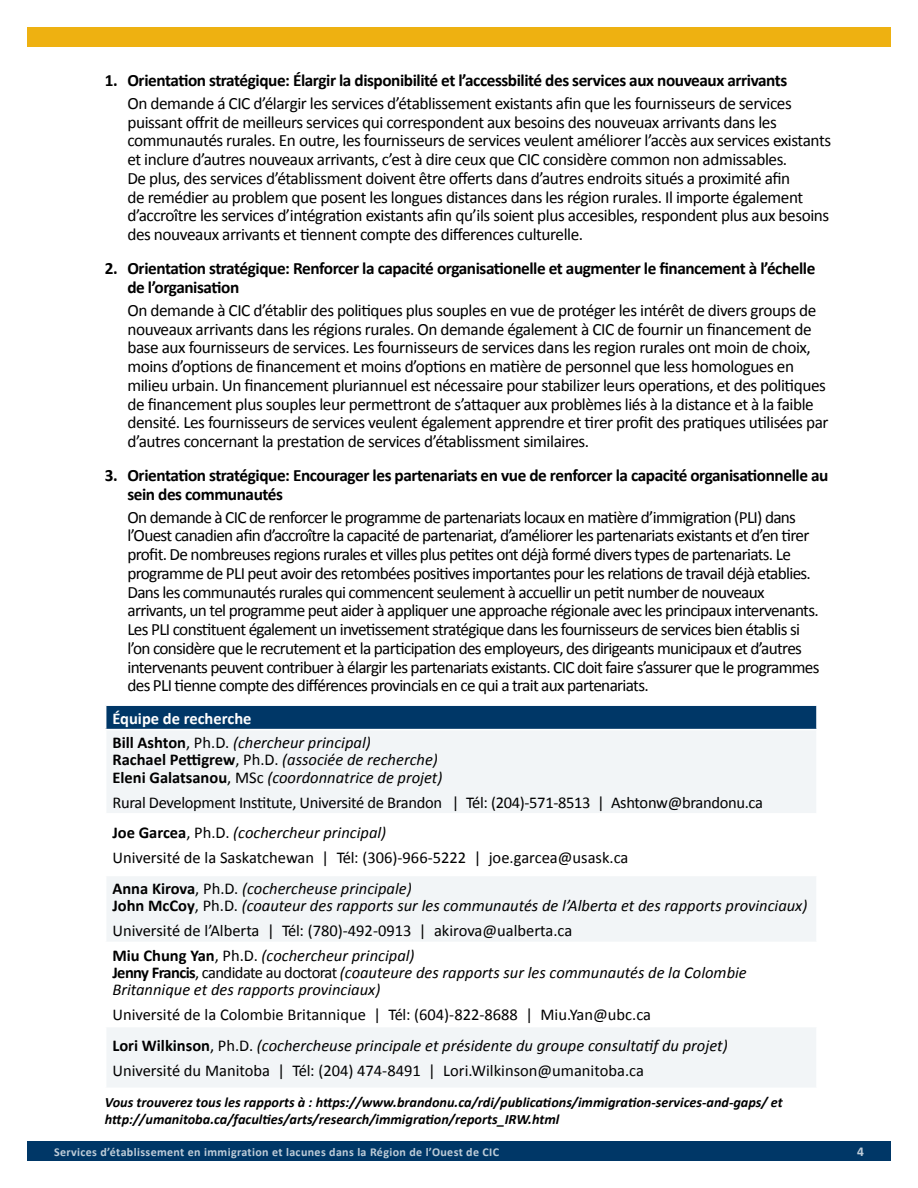
<style>
.page{position:relative;width:918px;height:1188px;background:#fff}
.page>*{position:absolute;margin:0;border:0;box-sizing:border-box;transform-origin:0 0}
.t1{font:17.25px/18.8px "Calibri";letter-spacing:-.025em;color:#000}
.t2{font:700 17.25px/18.8px "Calibri";letter-spacing:-.025em;color:#000}
.t3{font:italic 16.5px/17.2px "Calibri";color:#000}
.t4{font:16.5px/30.8px "Calibri";color:#000}
.t5{font:16.5px/30.8px "Calibri";letter-spacing:-.02em;color:#000}
.t6{font:italic 700 14.25px/16.5px "Calibri";color:#000}
.t7{font:700 13.5px "Calibri";color:#bfcdd9}
.t8{font:700 12px "Calibri";letter-spacing:.03em;color:#bfcdd9}
.s1{font-weight:700;font-style:normal;color:#fff}
.s2{font-weight:700;font-style:normal}
.s3{font-style:normal}
.s4{font-weight:700}
.s5{font-style:italic}
</style>
<div class="page">
<div style="left:27px;top:27px;width:864px;height:19px;background:#eeb111"></div>
<div style="left:27px;top:1142px;width:864px;height:19px;background:#003767"></div>
<div style="left:106px;top:705px;width:711px;height:25px;background:#003767"></div>
<svg style="left:107px;top:731px;width:709px;height:356px;fill:#f2f5f7"></svg>
<hr style="left:105px;top:704px;width:713px;height:2px;background:#fff">
<hr style="left:816px;top:706px;width:2px;height:23px;background:#fff">
<hr style="left:105px;top:729px;width:713px;height:1px;background:#fff">
<hr style="left:105px;top:813px;width:713px;height:2px;background:#fff">
<hr style="left:105px;top:875px;width:713px;height:1px;background:#fff">
<hr style="left:105px;top:942px;width:713px;height:1px;background:#fff">
<hr style="left:105px;top:1026px;width:713px;height:1px;background:#fff">
<p class="t2" style="left:105px;top:71px;width:684px">1. Orientation stratégique: Élargir la disponibilité et l’accessbilité des services aux nouveaux arrivants</p>
<p class="t1" style="left:127px;top:94px;width:705px">On demande á CIC d’élargir les services d’établissement existants afin que les fournisseurs de services puissant offrit de meilleurs services qui correspondent aux besoins des nouveuax arrivants dans les communautés rurales. En outre, les fournisseurs de services veulent améliorer l’accès aux services existants et inclure d’autres nouveaux arrivants, c’est à dire ceux que CIC considère common non admissables.<br>De plus, des services d’établissment doivent être offerts dans d’autres endroits situés a proximité afin<br>de remédier au problem que posent les longues distances dans les région rurales. Il importe également d’accroître les services d’intégration existants afin qu’ils soient plus accesibles, respondent plus aux besoins des nouveaux arrivants et tiennent compte des differences culturelle.</p>
<p class="t2" style="left:127px;top:259px;width:690px;text-indent:-22px">2. Orientation stratégique: Renforcer la capacité organisationelle et augmenter le financement à l’échelle de l’organisation</p>
<p class="t1" style="left:127px;top:301px;width:703px">On demande à CIC d’établir des politiques plus souples en vue de protéger les intérêt de divers groups de nouveaux arrivants dans les régions rurales. On demande également à CIC de fournir un financement de base aux fournisseurs de services. Les fournisseurs de services dans les region rurales ont moin de choix, moins d’options de financement et moins d’options en matière de personnel que less homologues en milieu urbain. Un financement pluriannuel est nécessaire pour stabilizer leurs operations, et des politiques de financement plus souples leur permettront de s’attaquer aux problèmes liés à la distance et à la faible densité. Les fournisseurs de services veulent également apprendre et tirer profit des pratiques utilisées par d’autres concernant la prestation de services d’établissment similaires.</p>
<p class="t2" style="left:127px;top:466px;width:702px;text-indent:-22px">3. Orientation stratégique: Encourager les partenariats en vue de renforcer la capacité organisationnelle au sein des communautés</p>
<p class="t1" style="left:127px;top:508px;width:694px">On demande à CIC de renforcer le programme de partenariats locaux en matière d’immigration (PLI) dans l’Ouest canadien afin d’accroître la capacité de partenariat, d’améliorer les partenariats existants et d’en tirer profit. De nombreuses regions rurales et villes plus petites ont déjà formé divers types de partenariats. Le programme de PLI peut avoir des retombées positives importantes pour les relations de travail déjà etablies.<br>Dans les communautés rurales qui commencent seulement à accuellir un petit number de nouveaux arrivants, un tel programme peut aider à appliquer une approache régionale avec les principaux intervenants.<br>Les PLI constituent également un invetissement stratégique dans les fournisseurs de services bien établis si l’on considère que le recrutement et la participation des employeurs, des dirigeants municipaux et d’autres intervenants peuvent contribuer à élargir les partenariats existants. CIC doit faire s’assurer que le programmes des PLI tienne compte des différences provincials en ce qui a trait aux partenariats.</p>
<p class="t3" style="left:112px;top:705px;width:260px;line-height:24.6px"><span class="s1">Équipe de recherche<br></span><span class="s2">Bill Ashton</span><span class="s3">, Ph.D.</span> (chercheur principal)</p>
<p class="t3" style="left:112px;top:751px;width:332px"><span class="s2">Rachael Pettigrew</span><span class="s3">, Ph.D.</span> (associée de recherche)<br><span class="s2">Eleni Galatsanou</span><span class="s3">, MSc</span> (coordonnatrice de projet)</p>
<p class="t5" style="left:112px;top:787px;width:652px">Rural Development Institute, Université de Brandon | Tél: (204)-571-8513 | Ashtonw@brandonu.ca<br><span class="s4">Joe Garcea</span>, Ph.D. <span class="s5">(cochercheur principal)</span></p>
<p class="t4" style="left:112px;top:842px;width:518px">Université de la Saskatchewan | Tél: (306)-966-5222 | joe.garcea@usask.ca<br><span class="s4">Anna Kirova</span>, Ph.D. <span class="s5">(cochercheuse principale)</span></p>
<p class="t3" style="left:112px;top:893px;width:697px;line-height:24.9px"><span class="s2">John McCoy</span><span class="s3">, Ph.D.</span> (coauteur des rapports sur les communautés de l’Alberta et des rapports provinciaux)<br><span class="s3">Université de l’Alberta | Tél: (780)-492-0913 | akirova@ualberta.ca<br></span><span class="s2">Miu Chung Yan</span><span class="s3">, Ph.D.</span> (cochercheur principal)</p>
<p class="t3" style="left:112px;top:963px;width:636px"><span class="s2">Jenny Francis</span><span class="s3">, candidate au doctorat</span> (coauteure des rapports sur les communautés de la Colombie<br>Britannique et des rapports provinciaux)</p>
<p class="t4" style="left:112px;top:1000px;width:617px">Université de la Colombie Britannique | Tél: (604)-822-8688 | Miu.Yan@ubc.ca<br><span class="s4">Lori Wilkinson</span>, Ph.D. <span class="s5">(cochercheuse principale et présidente du groupe consultatif du projet)</span></p>
<p class="t4" style="left:112px;top:1055px;width:533px">Université du Manitoba | Tél: (204) 474-8491 | Lori.Wilkinson@umanitoba.ca</p>
<p class="t6" style="left:105px;top:1094px;width:679px">Vous trouverez tous les rapports à : https://www.brandonu.ca/rdi/publications/immigration-services-and-gaps/ et http://umanitoba.ca/faculties/arts/research/immigration/reports_IRW.html</p>
<p class="t8" style="left:54px;top:1144px;width:447px">Services d’établissement en immigration et lacunes dans la Région de l’Ouest de CIC</p>
<p class="t7" style="left:857px;top:1143px;width:8px">4</p>
</div>
